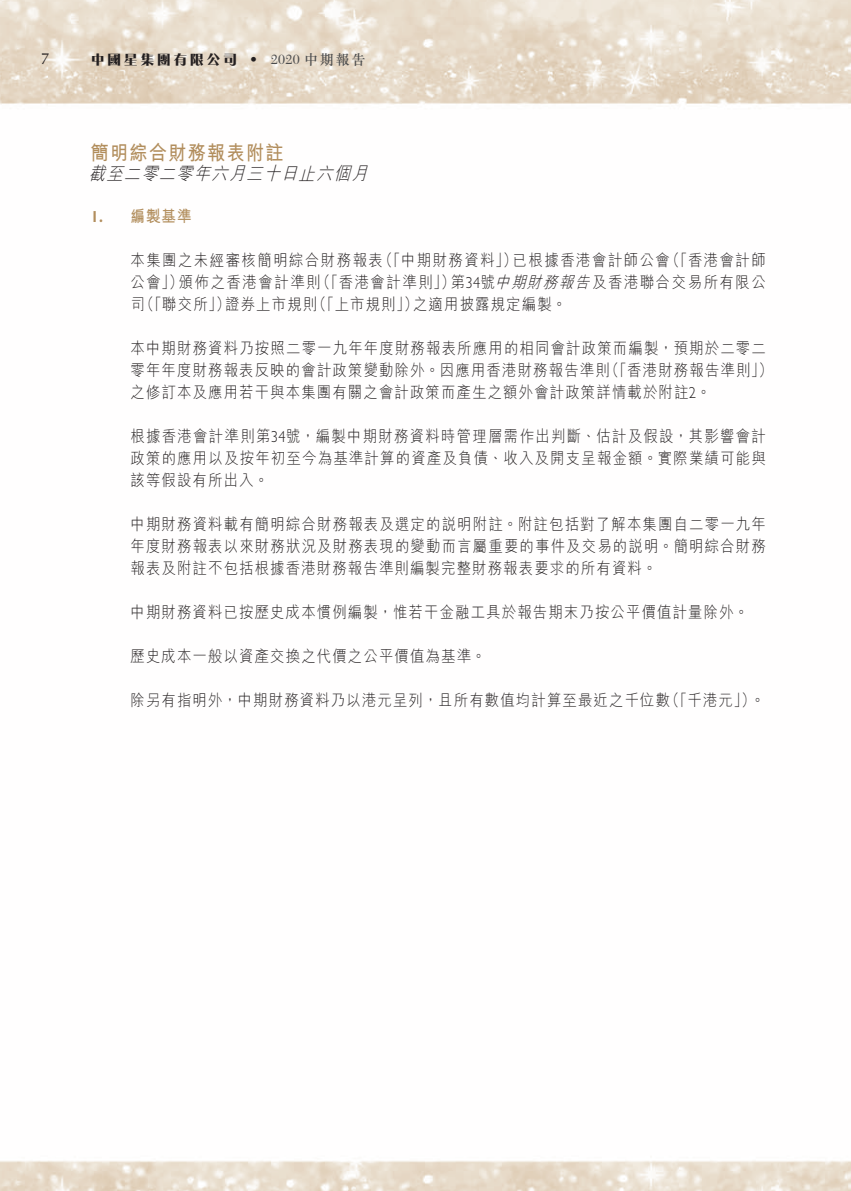
<style>
.page{position:relative;width:851px;height:1191px;background:#fff}
.page>*{position:absolute;margin:0;border:0;box-sizing:border-box;transform-origin:0 0}
._01_H1{font:700 20px "M Hei HK";letter-spacing:.08em;color:#b28e5d;scale:.9 1}
._00_txt{font:italic 300 18px "M Hei HK";color:#231f20;scale:.9 1}
._06_Notes{font:300 16px/22px "M Hei HK";letter-spacing:.08em;color:#231f20;scale:.9 1}
._06_Notes-2{font:300 16px "M Hei HK";letter-spacing:.1em;color:#231f20;scale:.9 1}
._06_Notes-3{font:300 16px "M Hei HK";letter-spacing:.105em;color:#231f20;scale:.9 1}
._06_Notes-4{font:italic 300 16px "M Hei HK";color:#231f20;scale:.9 1}
._07_NH1{font:700 16px "M Hei HK";color:#b28e5d;scale:.9 1}
._07_NH1-2{font:700 16px "Gill Sans Std";color:#b28e5d;scale:.9 1}
.t1{font:16px "Optima LT Std";color:#231f20}
.t2{font:800 14px "M Razor HK";letter-spacing:.18em;color:#231f20}
.t3{font:14px "New Caledonia LT Std";color:#4b4c4d}
.t4{font:500 14px "Optima LT Std";color:#231f20}
.s1{font-family:"M Sung HK";font-weight:500}
.s2{font-style:normal}
.s3{font-family:"Gill Sans Std";font-style:normal}
.s4{font-family:"Gill Sans Std"}
</style>
<div class="page">
<img style="left:0;top:0;width:850px;height:1191px">
<p class="t1" style="left:41px;top:50px;width:10px">7</p>
<p class="t2" style="left:91px;top:50px;width:148px">中國星集團有限公司</p>
<p class="t4" style="left:250px;top:52px;width:8px">•</p>
<p class="t3" style="left:271px;top:52px;width:96px">2020 <span class="s1">中期報告</span></p>
<p class="_01_H1" style="left:91px;top:138px;width:216px">簡明綜合財務報表附註</p>
<p class="_00_txt" style="left:89px;top:161px;width:318px">截至二零二零年六月三十日止六個月</p>
<p class="_07_NH1" style="left:130px;top:205px;width:69px">編製基準</p>
<p class="_07_NH1-2" style="left:91px;top:207px;width:15px">1.</p>
<p class="_06_Notes-2" style="left:512px;top:249px;width:176px">已根據香港會計師公會</p>
<p class="_06_Notes" style="left:665px;top:249px;width:113px">（「香港會計師</p>
<p class="_06_Notes" style="left:378px;top:249px;width:155px">（「中期財務資料」）</p>
<p class="_06_Notes-2" style="left:130px;top:249px;width:282px">本集團之未經審核簡明綜合財務報表</p>
<p class="_06_Notes" style="left:130px;top:271px;width:60px">公會」）</p>
<p class="_06_Notes" style="left:316px;top:271px;width:156px">（「香港會計準則」）</p>
<p class="_06_Notes-3" style="left:179px;top:271px;width:159px">頒佈之香港會計準則</p>
<p class="_06_Notes-4" style="left:451px;top:271px;width:161px"><span class="s2">第</span> <span class="s3">3 4</span> <span class="s2">號</span>中期財務報告</p>
<p class="_06_Notes-3" style="left:592px;top:271px;width:194px">及香港聯合交易所有限公</p>
<p class="_06_Notes" style="left:140px;top:293px;width:102px">（「聯交所」）</p>
<p class="_06_Notes" style="left:312px;top:293px;width:119px">（「上市規則」）</p>
<p class="_06_Notes" style="left:225px;top:293px;width:104px">證券上市規則</p>
<p class="_06_Notes" style="left:413px;top:293px;width:172px">之適用披露規定編製。</p>
<p class="_06_Notes" style="left:130px;top:293px;width:17px">司</p>
<p class="_06_Notes" style="left:604px;top:337px;width:188px;text-indent:-474px">本中期財務資料乃按照二零一九年年度財務報表所應用的相同會計政策而編製，預期於二零二（「香港財務報告準則 (「</p>
<p class="_06_Notes" style="left:130px;top:359px;width:646px">零年年度財務報表反映的會計政策變動除外。因應用香港財務報告準則<br>之修訂本及應用若干與本集團有關之會計政策而產生之額外會計政策詳情載於附註。<span class="s4">2</span></p>
<p class="_06_Notes" style="left:130px;top:425px;width:707px;text-align:justify">根據香港會計準則第<span class="s4">34</span>號，編製中期財務資料時管理層需作出判斷、估計及假設，其影響會計政策的應用以及按年初至今為基準計算的資產及負債、收入及開支呈報金額。實際業績可能與該等假設有所出入。</p>
<p class="_06_Notes" style="left:130px;top:513px;width:707px;text-align:justify">中期財務資料載有簡明綜合財務報表及選定的說明附註。附註包括對了解本集團自二零一九年年度財務報表以來財務狀況及財務表現的變動而言屬重要的事件及交易的說明。簡明綜合財務報表及附註不包括根據香港財務報告準則編製完整財務報表要求的所有資料。</p>
<p class="_06_Notes" style="left:130px;top:601px;width:688px">中期財務資料已按歷史成本慣例編製，惟若干金融工具於報告期末乃按公平價值計量除外。</p>
<p class="_06_Notes" style="left:130px;top:645px;width:396px">歷史成本一般以資產交換之代價之公平價值為基準。</p>
<p class="_06_Notes" style="left:665px;top:689px;width:112px">（「千港元 。(「</p>
<p class="_06_Notes" style="left:130px;top:689px;width:601px">除另有指明外，中期財務資料乃以港元呈列，且所有數值均計算至最近之千位數</p>
</div>
